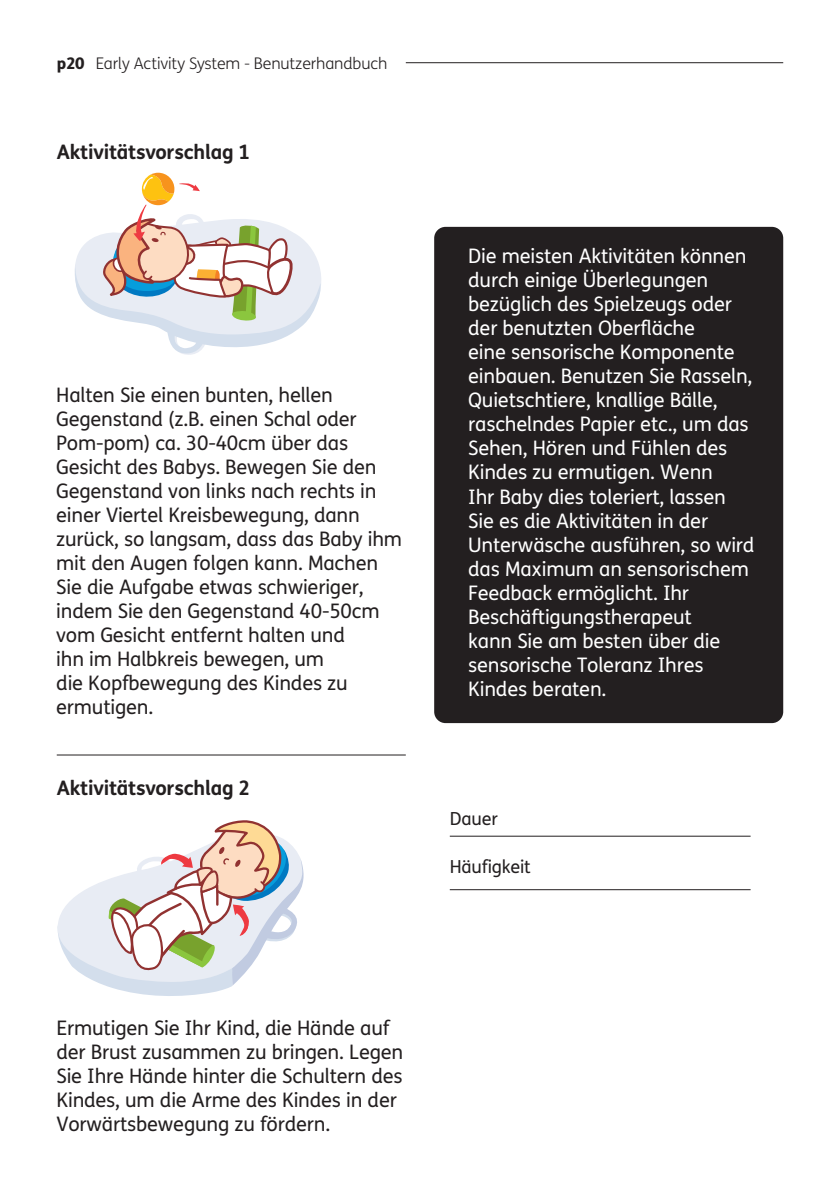
<style>
.page{position:relative;width:840px;height:1191px;background:#fff}
.page>*{position:absolute;margin:0;border:0;box-sizing:border-box;transform-origin:0 0}
.t1{font:20px/24px "FS Me";letter-spacing:-.01em;color:#231f20}
.t2{font:20px/24px "FS Me";letter-spacing:-.01em;color:#fff}
.t3{font:700 20px "FS Me";letter-spacing:-.01em;color:#231f20}
.t4{font:18px "FS Me";letter-spacing:-.01em;color:#231f20}
.t5{font:300 16px "FS Me";letter-spacing:-.01em;color:#231f20}
.s1{font-weight:800}
</style>
<div class="page">
<hr style="left:405px;top:62px;width:377px;height:1px;background:#231f20">
<svg style="left:74px;top:173px;width:247px;height:182px"></svg>
<hr style="left:449px;top:889px;width:301px;height:1px;background:#231f20">
<hr style="left:449px;top:836px;width:301px;height:1px;background:#231f20">
<div style="left:434px;top:227px;width:348px;height:496px;background:#231f20;border-radius:11px"></div>
<hr style="left:57px;top:754px;width:348px;height:1px;background:#231f20">
<svg style="left:57px;top:820px;width:247px;height:176px"></svg>
<p class="t5" style="left:57px;top:52px;width:332px"><span class="s1">p20</span> Early Activity System - Benutzerhandbuch</p>
<p class="t3" style="left:57px;top:136px;width:195px">Aktivitätsvorschlag 1</p>
<p class="t1" style="left:56px;top:383px;width:302px">Halten Sie einen bunten, hellen<br>Gegenstand (z.B. einen Schal oder</p>
<p class="t1" style="left:56px;top:431px;width:347px">Pom-pom) ca. 30-40cm über das<br>Gesicht des Babys. Bewegen Sie den<br>Gegenstand von links nach rechts in einer Viertel Kreisbewegung, dann zurück, so langsam, dass das Baby ihm mit den Augen folgen kann. Machen<br>Sie die Aufgabe etwas schwieriger, indem Sie den Gegenstand 40-50cm vom Gesicht entfernt halten und<br>ihn im Halbkreis bewegen, um<br>die Kopfbewegung des Kindes zu ermutigen.</p>
<p class="t3" style="left:57px;top:772px;width:195px">Aktivitätsvorschlag 2</p>
<p class="t2" style="left:468px;top:244px;width:288px">Die meisten Aktivitäten können durch einige Überlegungen bezüglich des Spielzeugs oder der benutzten Oberfläche<br>eine sensorische Komponente einbauen. Benutzen Sie Rasseln,<br>Quietschtiere, knallige Bälle, raschelndes Papier etc., um das<br>Sehen, Hören und Fühlen des<br>Kindes zu ermutigen. Wenn<br>Ihr Baby dies toleriert, lassen<br>Sie es die Aktivitäten in der<br>Unterwäsche ausführen, so wird das Maximum an sensorischem<br>Feedback ermöglicht. Ihr<br>Beschäftigungstherapeut<br>kann Sie am besten über die sensorische Toleranz Ihres<br>Kindes beraten.</p>
<p class="t4" style="left:449px;top:805px;width:49px">Dauer</p>
<p class="t4" style="left:449px;top:853px;width:83px">Häufigkeit</p>
<p class="t1" style="left:56px;top:1015px;width:348px">Ermutigen Sie Ihr Kind, die Hände auf der Brust zusammen zu bringen. Legen Sie Ihre Hände hinter die Schultern des Kindes, um die Arme des Kindes in der Vorwärtsbewegung zu fördern.</p>
</div>
